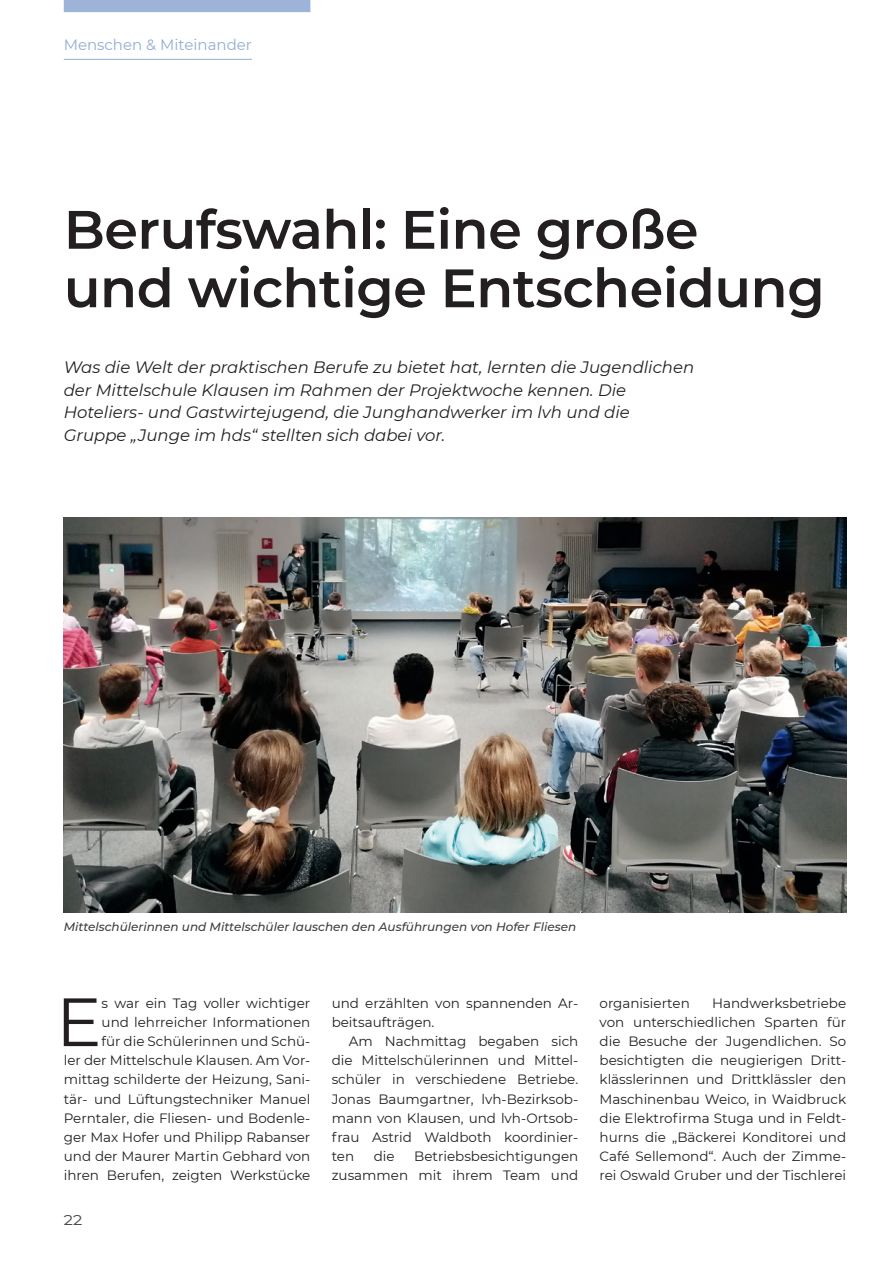
<style>
.page{position:relative;width:893px;height:1263px;background:#fff}
.page>*{position:absolute;margin:0;border:0;box-sizing:border-box;transform-origin:0 0}
.FT_de_serifenlis_Ini{font:68.1px "Montserrat";color:#231f20}
.Titel_de_serifenlos{font:600 54px/58.5px "Montserrat";letter-spacing:-.01em;color:#231f20}
.Vorspann_de_serifenl{font:italic 16.5px/22.5px "Montserrat";color:#231f20}
.t1{font:16.5px "Montserrat";color:#4b4c4d}
.t2{font:15px "Montserrat";color:#92add4}
.FT_de_serifenlos{font:13.5px/19.2px "Montserrat";color:#231f20;text-align:justify}
.FT_de_serifenlis_Ini-2{font:13.5px/19.2px "Montserrat";color:#231f20;text-align:right}
.Bildtext_de_serifenl{font:italic 500 12px "Montserrat";color:#3e3e3f}
</style>
<div class="page">
<img style="left:64px;top:517px;width:782px;height:395px">
<div style="left:64px;top:0;width:246px;height:12px;background:#9db4d8"></div>
<hr style="left:64px;top:59px;width:188px;height:1px;background:#92add4">
<p class="t2" style="left:64px;top:35px;width:190px">Menschen &amp; Miteinander</p>
<p class="Titel_de_serifenlos" style="left:64px;top:198px;width:762px">Berufswahl: Eine große<br>und wichtige Entscheidung</p>
<p class="Vorspann_de_serifenl" style="left:64px;top:355px;width:632px">Was die Welt der praktischen Berufe zu bietet hat, lernten die Jugendlichen der Mittelschule Klausen im Rahmen der Projektwoche kennen. Die Hoteliers- und Gastwirtejugend, die Junghandwerker im lvh und die Gruppe „Junge im hds“ stellten sich dabei vor.</p>
<p class="Bildtext_de_serifenl" style="left:64px;top:919px;width:514px">Mittelschülerinnen und Mittelschüler lauschen den Ausführungen von Hofer Fliesen</p>
<p class="FT_de_serifenlis_Ini-2" style="left:64px;top:993px;width:248px">s war ein Tag voller wichtiger<br>und lehrreicher Informationen<br>für die Schülerinnen und Schü-<br>ler der Mittelschule Klausen. Am Vor&shy;mittag schilderte der Heizung, Sani&shy;tär- und Lüftungstechniker Manuel Perntaler, die Fliesen- und Bodenle&shy;ger Max Hofer und Philipp Rabanser und der Maurer Martin Gebhard von ihren Berufen, zeigten Werkstücke</p>
<p class="FT_de_serifenlis_Ini-2" style="left:332px;top:993px;width:248px;text-align:left">und erzählten von spannenden Ar&shy;beitsaufträgen.</p>
<p class="FT_de_serifenlis_Ini" style="left:56px;top:975px;width:47px">E</p>
<p class="FT_de_serifenlos" style="left:332px;top:1031px;width:248px;text-indent:17px">Am Nachmittag begaben sich die Mittelschülerinnen und Mittel&shy;schüler in verschiedene Betriebe.<br>Jonas Baumgartner, lvh-Bezirksob&shy;mann von Klausen, und lvh-Ortsob&shy;frau Astrid Waldboth koordinier&shy;ten</p>
<p class="FT_de_serifenlos" style="left:332px;top:1146px;width:248px;text-align:right">Betriebsbesichtigungen<br>zusammen mit ihrem Team und</p>
<p class="FT_de_serifenlos" style="left:374px;top:1146px;width:22px">die</p>
<p class="t1" style="left:64px;top:1207px;width:20px">22</p>
<p class="FT_de_serifenlos" style="left:600px;top:993px;width:248px;text-indent:113px">Handwerksbetriebe von unterschiedlichen Sparten für die Besuche der Jugendlichen. So besichtigten die neugierigen Dritt&shy;klässlerinnen und Drittklässler den Maschinenbau Weico, in Waidbruck die Elektrofirma Stuga und in Feldt&shy;hurns die „Bäckerei Konditorei und Café Sellemond“. Auch der Zimme&shy;rei Oswald Gruber und der Tischlerei</p>
<p class="FT_de_serifenlos" style="left:600px;top:993px;width:92px">organisierten</p>
</div>
